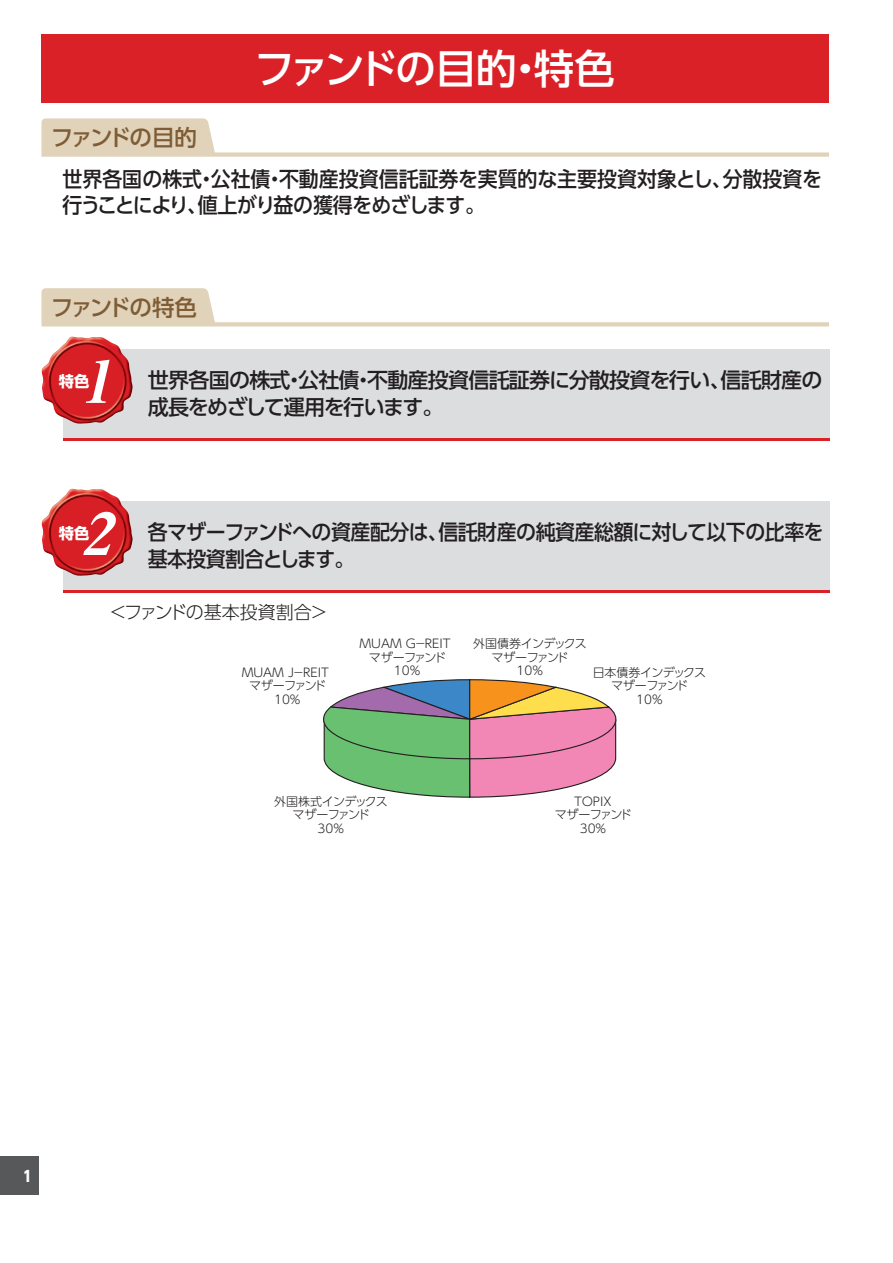
<style>
.page{position:relative;width:893px;height:1263px;background:#fff}
.page>*{position:absolute;margin:0;border:0;box-sizing:border-box;transform-origin:0 0}
.t1{font:italic 58.5px "Midashi Min Pr 5 MA31";color:#fff;scale:1.04 1}
.t2{font:500 40.5px "UD Shin Go Pro";letter-spacing:-.06em;color:#fff}
.t3{font:500 22.5px "UD Shin Go Pro";letter-spacing:-.095em;color:#7e5d36}
.t4{font:500 21px/25.5px "UD Shin Go Pro";letter-spacing:-.005em;color:#231f20;scale:.95 1}
.t5{font:500 21px/27px "UD Shin Go Pro";letter-spacing:-.035em;color:#231f20}
.t6{font:500 21px/27px "UD Shin Go Pro";letter-spacing:-.035em;color:#231f20;scale:.95 1}
.t7{font:300 18px "UD Shin Go Pro";color:#231f20}
.t8{font:700 15.3px "UD Shin Go Pro";color:#fff}
.t9{font:800 15px "UD Shin Go Pro";color:#fff;scale:.9 1}
.t10{font:300 12px/13.5px "UD Shin Go Pro";letter-spacing:-.05em;color:#231f20;text-align:center}
.t11{font:300 12px/13.5px "UD Shin Go Pro";color:#231f20;text-align:center}
.t12{font:300 12px/13.5px "UD Shin Go Pro";letter-spacing:-.155em;color:#231f20;text-align:center}
</style>
<div class="page">
<div style="left:0;top:1157px;width:38px;height:38px;background:#57585a"></div>
<div style="left:41px;top:35px;width:788px;height:68px;background:#da2128"></div>
<svg style="left:41px;top:118px;width:788px;height:39px"></svg>
<svg style="left:41px;top:288px;width:788px;height:38px"></svg>
<div style="left:63px;top:349px;width:766px;height:92px;background:#dcdddf"></div>
<hr style="left:63px;top:438px;width:766px;height:3px;background:#da2128">
<img style="left:41px;top:337px;width:92px;height:87px">
<div style="left:63px;top:501px;width:766px;height:92px;background:#dcdddf"></div>
<hr style="left:63px;top:590px;width:766px;height:3px;background:#da2128">
<img style="left:41px;top:489px;width:92px;height:87px">
<svg style="left:323px;top:679px;width:294px;height:119px;background:#b2a797"></svg>
<h2 class="t2" style="left:254px;top:36px;width:362px">ファンドの目的・特色</h2>
<p class="t3" style="left:51px;top:119px;width:147px">ファンドの目的</p>
<p class="t4" style="left:62px;top:166px;width:801px">世界各国の株式・公社債・不動産投資信託証券を実質的な主要投資対象とし、分散投資を行うことにより、値上がり益の獲得をめざします。</p>
<p class="t3" style="left:51px;top:289px;width:148px">ファンドの特色</p>
<h1 class="t1" style="left:80px;top:336px;width:49px">1</h1>
<p class="t5" style="left:148px;top:366px;width:676px">世界各国の株式・公社債・不動産投資信託証券に分散投資を行い、信託財産の成長をめざして運用を行います。</p>
<p class="t8" style="left:59px;top:368px;width:32px">特色</p>
<h1 class="t1" style="left:80px;top:488px;width:49px">2</h1>
<p class="t6" style="left:148px;top:518px;width:713px">各マザーファンドへの資産配分は、信託財産の純資産総額に対して以下の比率を基本投資割合とします。</p>
<p class="t7" style="left:109px;top:598px;width:221px">＜ファンドの基本投資割合＞</p>
<p class="t8" style="left:59px;top:520px;width:32px">特色</p>
<p class="t11" style="left:242px;top:665px;width:89px">MUAM J－REITマザーファンド<br>10%</p>
<p class="t11" style="left:359px;top:636px;width:93px">MUAM G－REITマザーファンド<br>10%</p>
<p class="t10" style="left:473px;top:636px;width:115px">外国債券インデックスマザーファンド<br>10%</p>
<p class="t10" style="left:593px;top:665px;width:115px">日本債券インデックスマザーファンド<br>10%</p>
<p class="t10" style="left:274px;top:794px;width:115px">外国株式インデックスマザーファンド<br>30%</p>
<p class="t12" style="left:555px;top:794px;width:79px">ＴＯＰＩＸ<br>マザーファンド<br>30%</p>
<p class="t9" style="left:23px;top:1163px;width:11px">1</p>
</div>
